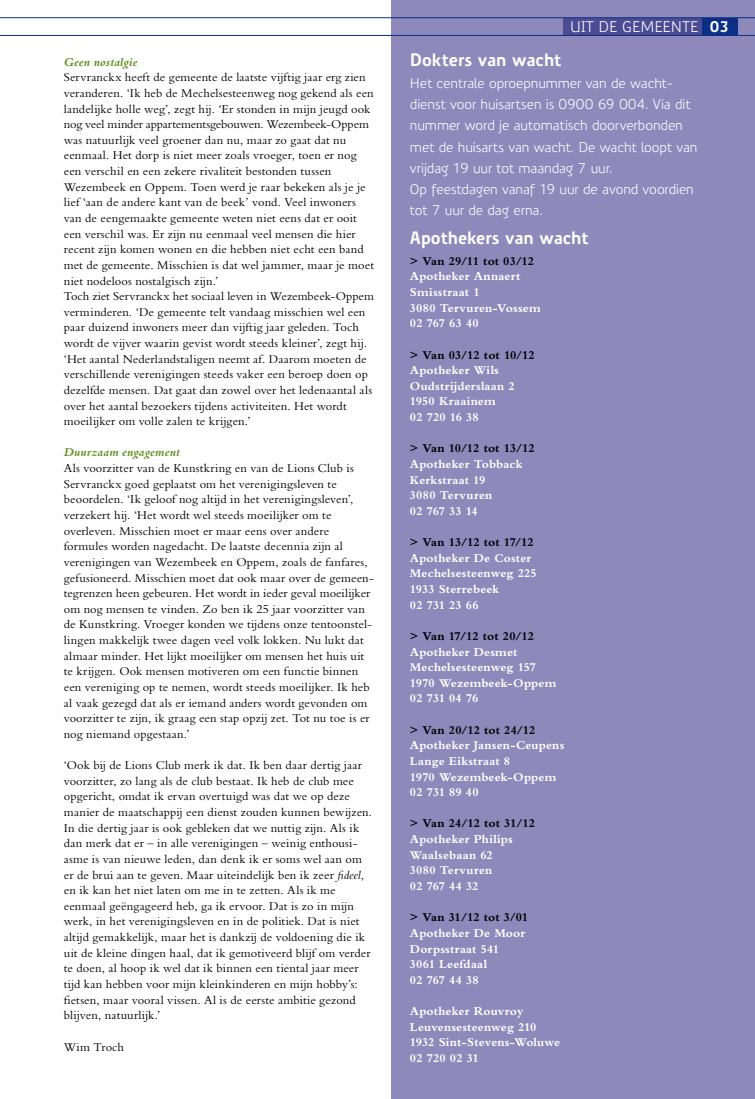
<style>
.page{position:relative;width:755px;height:1099px;background:#fff}
.page>*{position:absolute;margin:0;border:0;box-sizing:border-box;transform-origin:0 0}
.t1{font:700 17.5px "Precious Sans";letter-spacing:-.005em;color:#fff}
.t2{font:15px "Precious Sans";color:#fff}
.t3{font:13.75px/21.2px "Precious Sans";letter-spacing:-.01em;color:#fff}
.t4{font:12.5px/15.6px "Bembo Std";letter-spacing:.01em;color:#000}
.t5{font:700 12.5px/15.6px "Bembo Std";letter-spacing:.01em;color:#fff}
.t6{font:700 12.5px "Bembo Std";letter-spacing:.005em;color:#000}
.t7{font:italic 700 12.5px "Bembo Std";letter-spacing:.015em;color:#5d8e1c}
.s1{font-style:italic}
.s2{font-weight:700}
</style>
<div class="page">
<div style="left:392px;top:0;width:363px;height:1098px;background:#8e88bb"></div>
<div style="left:702px;top:18px;width:35px;height:17px;background:#0a2f85"></div>
<div style="left:563px;top:18px;width:139px;height:17px;background:#4c4c95"></div>
<hr style="left:0;top:18px;width:755px;height:1px;background:#0a2f85">
<hr style="left:0;top:35px;width:755px;height:1px;background:#0a2f85">
<p class="t7" style="left:64px;top:55px;width:75px">Geen nostalgie</p>
<p class="t4" style="left:64px;top:69px;width:312px">Servranckx heeft de gemeente de laatste vijftig jaar erg zien veranderen. ‘Ik heb de Mechelsesteenweg nog gekend als een landelijke holle weg’, zegt hij. ‘Er stonden in mijn jeugd ook nog veel minder appartementsgebouwen. Wezembeek-Oppem was natuurlijk veel groener dan nu, maar zo gaat dat nu eenmaal. Het dorp is niet meer zoals vroeger, toen er nog een verschil en een zekere rivaliteit bestonden tussen Wezembeek en Oppem. Toen werd je raar bekeken als je je lief ‘aan de andere kant van de beek’ vond. Veel inwoners van de eengemaakte gemeente weten niet eens dat er ooit een verschil was. Er zijn nu eenmaal veel mensen die hier recent zijn komen wonen en die hebben niet echt een band met de gemeente. Misschien is dat wel jammer, maar je moet niet nodeloos nostalgisch zijn.’<br>Toch ziet Servranckx het sociaal leven in Wezembeek-Oppem verminderen. ‘De gemeente telt vandaag misschien wel een paar duizend inwoners meer dan vijftig jaar geleden. Toch wordt de vijver waarin gevist wordt steeds kleiner’, zegt hij. ‘Het aantal Nederlandstaligen neemt af. Daarom moeten de verschillende verenigingen steeds vaker een beroep doen op dezelfde mensen. Dat gaat dan zowel over het ledenaantal als over het aantal bezoekers tijdens activiteiten. Het wordt moeilijker om volle zalen te krijgen.’</p>
<p class="t7" style="left:64px;top:445px;width:118px">Duurzaam engagement</p>
<p class="t4" style="left:64px;top:460px;width:312px">Als voorzitter van de Kunstkring en van de Lions Club is Servranckx goed geplaatst om het verenigingsleven te beoordelen. ‘Ik geloof nog altijd in het verenigingsleven’, verzekert hij. ‘Het wordt wel steeds moeilijker om te overleven. Misschien moet er maar eens over andere formules worden nagedacht. De laatste decennia zijn al verenigingen van Wezembeek en Oppem, zoals de fanfares, gefusioneerd. Misschien moet dat ook maar over de gemeen&shy;tegrenzen heen gebeuren. Het wordt in ieder geval moeilijker om nog mensen te vinden. Zo ben ik 25 jaar voorzitter van de Kunstkring. Vroeger konden we tijdens onze tentoonstel&shy;lingen makkelijk twee dagen veel volk lokken. Nu lukt dat almaar minder. Het lijkt moeilijker om mensen het huis uit te krijgen. Ook mensen motiveren om een functie binnen een vereniging op te nemen, wordt steeds moeilijker. Ik heb al vaak gezegd dat als er iemand anders wordt gevonden om voorzitter te zijn, ik graag een stap opzij zet. Tot nu toe is er nog niemand opgestaan.’</p>
<p class="t4" style="left:64px;top:757px;width:310px">‘Ook bij de Lions Club merk ik dat. Ik ben daar dertig jaar voorzitter, zo lang als de club bestaat. Ik heb de club mee opgericht, omdat ik ervan overtuigd was dat we op deze manier de maatschappij een dienst zouden kunnen bewijzen.<br>In die dertig jaar is ook gebleken dat we nuttig zijn. Als ik dan merk dat er – in alle verenigingen – weinig enthousi&shy;asme is van nieuwe leden, dan denk ik er soms wel aan om er de brui aan te geven. Maar uiteindelijk ben ik zeer <span class="s1">fideel</span>, en ik kan het niet laten om me in te zetten. Als ik me eenmaal geëngageerd heb, ga ik ervoor. Dat is zo in mijn werk, in het verenigingsleven en in de politiek. Dat is niet altijd gemakkelijk, maar het is dankzij de voldoening die ik uit de kleine dingen haal, dat ik gemotiveerd blijf om verder te doen, al hoop ik wel dat ik binnen een tiental jaar meer tijd kan hebben voor mijn kleinkinderen en mijn hobby’s: fietsen, maar vooral vissen. Al is de eerste ambitie gezond blijven, natuurlijk.’</p>
<p class="t4" style="left:64px;top:1038px;width:62px">Wim Troch</p>
<p class="t2" style="left:570px;top:17px;width:160px">uit d e gemeente <span class="s2">03</span></p>
<h1 class="t1" style="left:410px;top:49px;width:153px">Dokters van wacht</h1>
<p class="t3" style="left:410px;top:72px;width:289px">Het centrale oproepnummer van de wacht&shy;dienst voor huisartsen is 0900 69 004. Via dit nummer word je automatisch doorverbonden met de huisarts van wacht. De wacht loopt van vrijdag 19 uur tot maandag 7 uur.<br>Op feestdagen vanaf 19 uur de avond voordien tot 7 uur de dag erna.</p>
<h1 class="t1" style="left:410px;top:226px;width:180px">Apothekers van wacht</h1>
<p class="t6" style="left:410px;top:254px;width:126px">&gt; Van 29/11 tot 03/12</p>
<p class="t5" style="left:410px;top:268px;width:132px">Apotheker Annaert<br>Smisstraat 1<br>3080 Tervuren-Vossem<br>02 767 63 40</p>
<p class="t6" style="left:410px;top:347px;width:126px">&gt; Van 03/12 tot 10/12</p>
<p class="t5" style="left:410px;top:362px;width:106px">Apotheker Wils<br>Oudstrijderslaan 2<br>1950 Kraainem<br>02 720 16 38</p>
<p class="t6" style="left:410px;top:441px;width:126px">&gt; Van 10/12 tot 13/12</p>
<p class="t5" style="left:410px;top:456px;width:114px">Apotheker Tobback<br>Kerkstraat 19<br>3080 Tervuren<br>02 767 33 14</p>
<p class="t6" style="left:410px;top:535px;width:125px">&gt; Van 13/12 tot 17/12</p>
<p class="t5" style="left:410px;top:550px;width:128px">Apotheker De Coster<br>Mechelsesteenweg 225<br>1933 Sterrebeek<br>02 731 23 66</p>
<p class="t6" style="left:410px;top:629px;width:125px">&gt; Van 17/12 tot 20/12</p>
<p class="t5" style="left:410px;top:643px;width:148px">Apotheker Desmet<br>Mechelsesteenweg 157<br>1970 Wezembeek-Oppem<br>02 731 04 76</p>
<p class="t6" style="left:410px;top:722px;width:127px">&gt; Van 20/12 tot 24/12</p>
<p class="t5" style="left:410px;top:737px;width:156px">Apotheker Jansen-Ceupens<br>Lange Eikstraat 8<br>1970 Wezembeek-Oppem<br>02 731 89 40</p>
<p class="t6" style="left:410px;top:816px;width:126px">&gt; Van 24/12 tot 31/12</p>
<p class="t5" style="left:410px;top:831px;width:104px">Apotheker Philips<br>Waalsebaan 62<br>3080 Tervuren<br>02 767 44 32</p>
<p class="t6" style="left:410px;top:910px;width:120px">&gt; Van 31/12 tot 3/01</p>
<p class="t5" style="left:410px;top:925px;width:117px">Apotheker De Moor<br>Dorpsstraat 541<br>3061 Leefdaal<br>02 767 44 38</p>
<p class="t5" style="left:410px;top:1003px;width:152px">Apotheker Rouvroy<br>Leuvensesteenweg 210<br>1932 Sint-Stevens-Woluwe<br>02 720 02 31</p>
</div>
